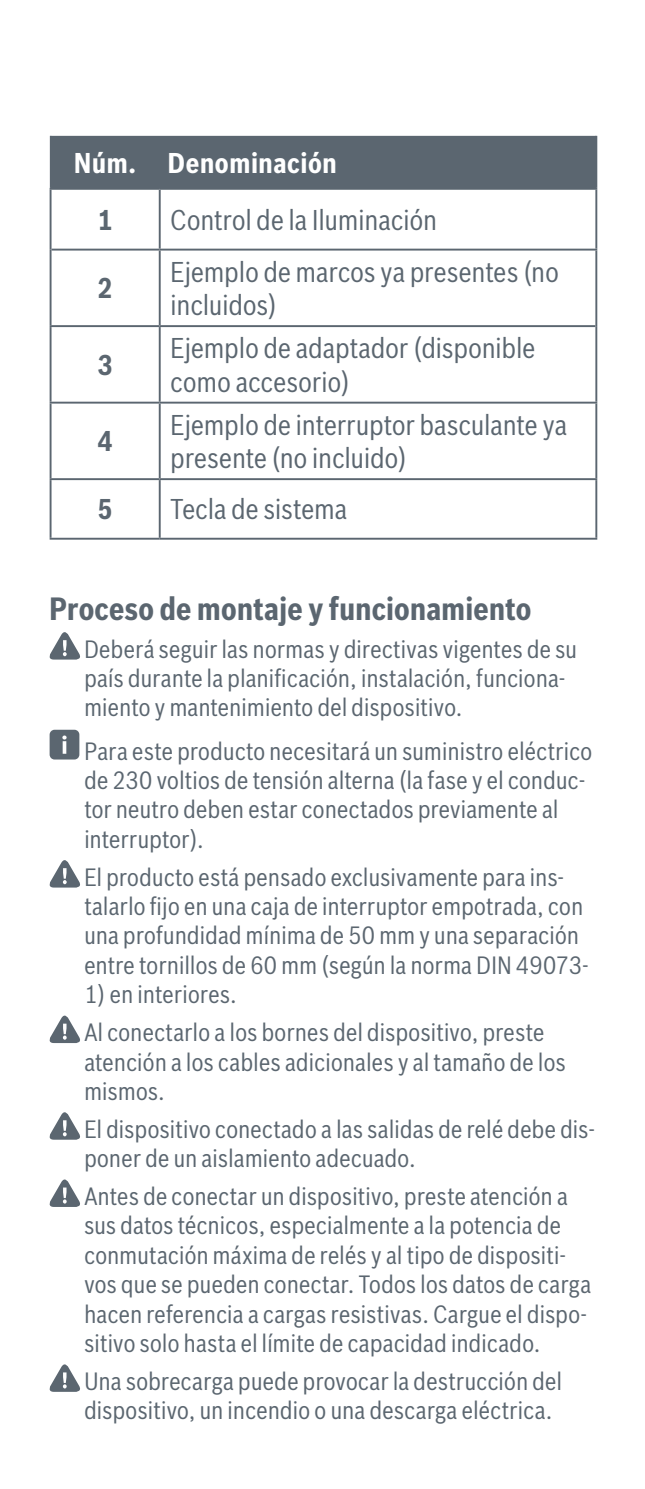
<style>
.page{position:relative;width:645px;height:1489px;background:#fff}
.page>*{position:absolute;margin:0;border:0;box-sizing:border-box;transform-origin:0 0}
.t1{font:700 31.5px "Bosch Sans Cond";letter-spacing:.01em;color:#5b6670}
.t2{font:28px/33.6px "Bosch Sans Cond";letter-spacing:.01em;color:#5b6670}
.t3{font:700 28px "Bosch Sans Cond";letter-spacing:.025em;color:#fff}
.t4{font:700 28px "Bosch Sans Cond";color:#5b6670}
.t5{font:24.5px/29.4px "Bosch Sans Cond";letter-spacing:.015em;color:#5b6670}
</style>
<div class="page">
<div style="left:51px;top:136px;width:544px;height:52px;background:#5b6670"></div>
<hr style="left:50px;top:136px;width:1px;height:52px;background:#5b6670">
<hr style="left:159px;top:190px;width:2px;height:59px;background:#5b6670">
<hr style="left:595px;top:190px;width:2px;height:59px;background:#5b6670">
<hr style="left:52px;top:249px;width:108px;height:1px;background:#5b6670">
<hr style="left:160px;top:249px;width:437px;height:1px;background:#5b6670">
<hr style="left:159px;top:250px;width:2px;height:75px;background:#5b6670">
<hr style="left:595px;top:250px;width:2px;height:76px;background:#5b6670">
<hr style="left:50px;top:327px;width:2px;height:74px;background:#5b6670">
<hr style="left:159px;top:327px;width:2px;height:74px;background:#5b6670">
<hr style="left:595px;top:326px;width:2px;height:75px;background:#5b6670">
<hr style="left:50px;top:401px;width:110px;height:2px;background:#5b6670">
<hr style="left:50px;top:403px;width:2px;height:75px;background:#5b6670">
<hr style="left:160px;top:401px;width:437px;height:2px;background:#5b6670">
<hr style="left:159px;top:403px;width:2px;height:75px;background:#5b6670">
<hr style="left:595px;top:403px;width:2px;height:75px;background:#5b6670">
<hr style="left:50px;top:478px;width:110px;height:2px;background:#5b6670">
<hr style="left:50px;top:480px;width:2px;height:57px;background:#5b6670">
<hr style="left:160px;top:478px;width:437px;height:2px;background:#5b6670">
<hr style="left:159px;top:480px;width:2px;height:57px;background:#5b6670">
<hr style="left:595px;top:480px;width:2px;height:57px;background:#5b6670">
<hr style="left:50px;top:537px;width:110px;height:2px;background:#5b6670">
<hr style="left:160px;top:537px;width:437px;height:2px;background:#5b6670">
<hr style="left:50px;top:190px;width:2px;height:59px;background:#5b6670">
<hr style="left:50px;top:249px;width:2px;height:76px;background:#5b6670">
<hr style="left:50px;top:325px;width:110px;height:2px;background:#5b6670">
<hr style="left:160px;top:325px;width:435px;height:2px;background:#5b6670">
<hr style="left:50px;top:188px;width:110px;height:2px;background:#5b6670">
<hr style="left:160px;top:188px;width:437px;height:2px;background:#5b6670">
<hr style="left:595px;top:136px;width:2px;height:52px;background:#5b6670">
<div style="left:50px;top:729px;width:29px;height:30px;background:#5b6670;border-radius:5px"></div>
<svg style="left:62px;top:735px;width:5px;height:18px"></svg>
<svg style="left:49px;top:632px;width:31px;height:28px"></svg>
<svg style="left:49px;top:860px;width:31px;height:28px"></svg>
<svg style="left:49px;top:1015px;width:31px;height:29px"></svg>
<svg style="left:49px;top:1112px;width:31px;height:28px"></svg>
<svg style="left:49px;top:1179px;width:31px;height:28px"></svg>
<svg style="left:49px;top:1364px;width:31px;height:28px"></svg>
<p class="t3" style="left:74px;top:142px;width:264px">Núm. Denominación</p>
<p class="t4" style="left:98px;top:199px;width:17px">1</p>
<p class="t2" style="left:171px;top:201px;width:268px">Control de la Iluminación</p>
<p class="t4" style="left:98px;top:267px;width:17px">2</p>
<p class="t4" style="left:98px;top:344px;width:17px">3</p>
<p class="t4" style="left:98px;top:420px;width:17px">4</p>
<p class="t2" style="left:171px;top:252px;width:390px">Ejemplo de marcos ya presentes (no incluidos)</p>
<p class="t2" style="left:171px;top:329px;width:366px">Ejemplo de adaptador (disponible como accesorio)</p>
<p class="t2" style="left:171px;top:405px;width:398px">Ejemplo de interruptor basculante ya presente (no incluido)</p>
<p class="t4" style="left:98px;top:488px;width:17px">5</p>
<p class="t2" style="left:171px;top:490px;width:178px">Tecla de sistema</p>
<p class="t1" style="left:50px;top:585px;width:483px">Proceso de montaje y funcionamiento</p>
<p class="t5" style="left:84px;top:632px;width:494px">Deberá seguir las normas y directivas vigentes de su país durante la planificación, instalación, funciona&shy;miento y mantenimiento del dispositivo.</p>
<p class="t5" style="left:84px;top:734px;width:509px">Para este producto necesitará un suministro eléctrico de 230 voltios de tensión alterna (la fase y el conduc&shy;tor neutro deben estar conectados previamente al interruptor).</p>
<p class="t5" style="left:84px;top:860px;width:506px">El producto está pensado exclusivamente para ins&shy;talarlo fijo en una caja de interruptor empotrada, con una profundidad mínima de 50 mm y una separación entre tornillos de 60 mm (según la norma DIN 49073-</p>
<p class="t5" style="left:84px;top:973px;width:461px;line-height:37.8px">1) en interiores.<br>Al conectarlo a los bornes del dispositivo, preste</p>
<p class="t5" style="left:84px;top:1045px;width:483px">atención a los cables adicionales y al tamaño de los mismos.</p>
<p class="t5" style="left:84px;top:1112px;width:512px">El dispositivo conectado a las salidas de relé debe dis&shy;poner de un aislamiento adecuado.</p>
<p class="t5" style="left:84px;top:1179px;width:508px">Antes de conectar un dispositivo, preste atención a sus datos técnicos, especialmente a la potencia de conmutación máxima de relés y al tipo de dispositi&shy;vos que se pueden conectar. Todos los datos de carga hacen referencia a cargas resistivas. Cargue el dispo&shy;sitivo solo hasta el límite de capacidad indicado.</p>
<p class="t5" style="left:84px;top:1364px;width:479px">Una sobrecarga puede provocar la destrucción del dispositivo, un incendio o una descarga eléctrica.</p>
</div>
